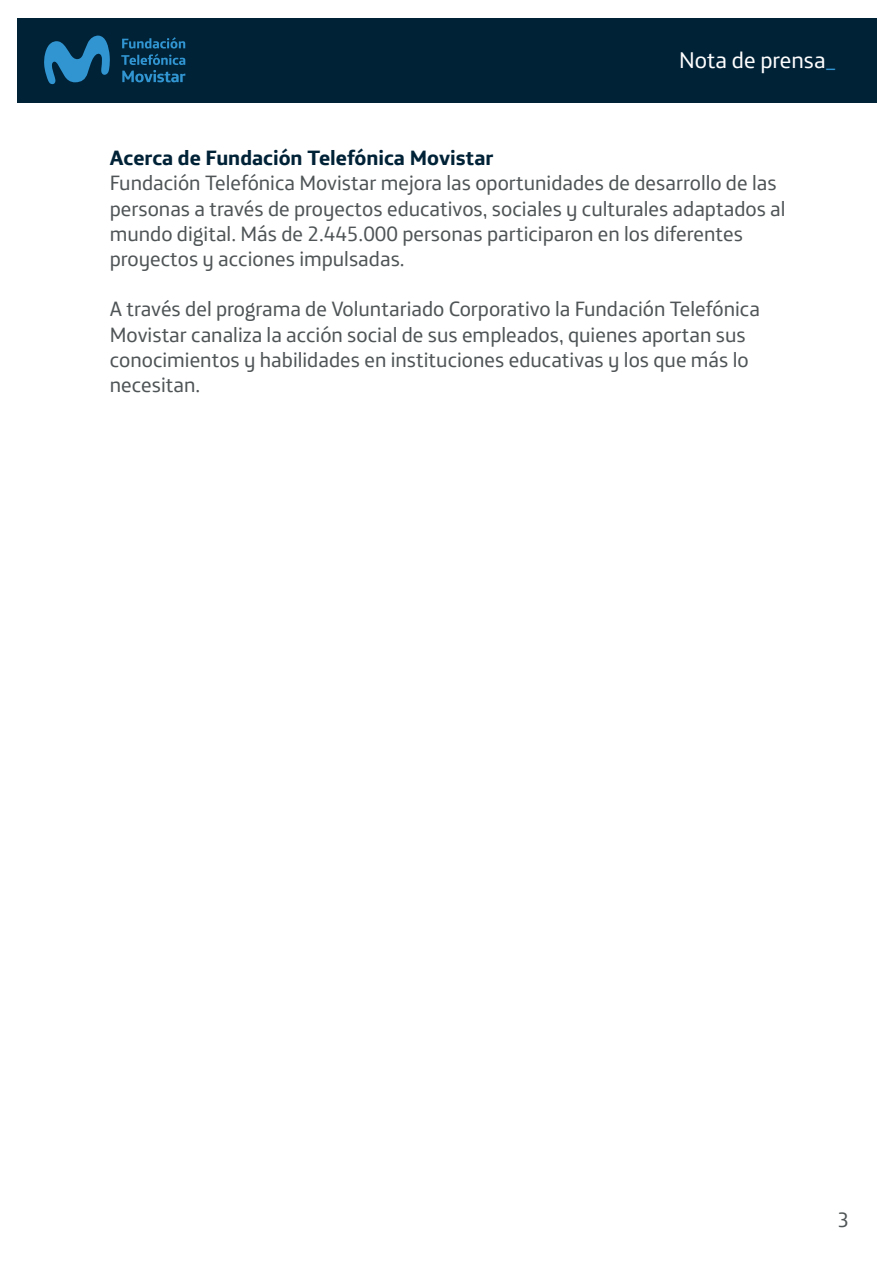
<style>
.page{position:relative;width:893px;height:1263px;background:#fff}
.page>*{position:absolute;margin:0;border:0;box-sizing:border-box;transform-origin:0 0}
.t1{font:22.95px "Telefonica";color:#fff}
.t2{font:21px/25.2px "Telefonica";color:#4f5456}
.t3{font:700 21px "Telefonica";color:#002237}
.s1{color:#3195d1}
</style>
<div class="page">
<div style="left:17px;top:18px;width:859px;height:84px;background:#002237"></div>
<svg style="left:44px;top:35px;width:141px;height:49px"></svg>
<p class="t1" style="left:679px;top:41px;width:158px">Nota de prensa<span class="s1">_</span></p>
<p class="t3" style="left:110px;top:139px;width:385px">Acerca de Fundación Telefónica Movistar</p>
<p class="t2" style="left:110px;top:168px;width:677px">Fundación Telefónica Movistar mejora las oportunidades de desarrollo de las personas a través de proyectos educativos, sociales y culturales adaptados al mundo digital. Más de 2.445.000 personas participaron en los diferentes proyectos y acciones impulsadas.</p>
<p class="t2" style="left:110px;top:294px;width:652px">A través del programa de Voluntariado Corporativo la Fundación Telefónica Movistar canaliza la acción social de sus empleados, quienes aportan sus conocimientos y habilidades en instituciones educativas y los que más lo necesitan.</p>
<p class="t2" style="left:837px;top:1205px;width:13px">3</p>
</div>
